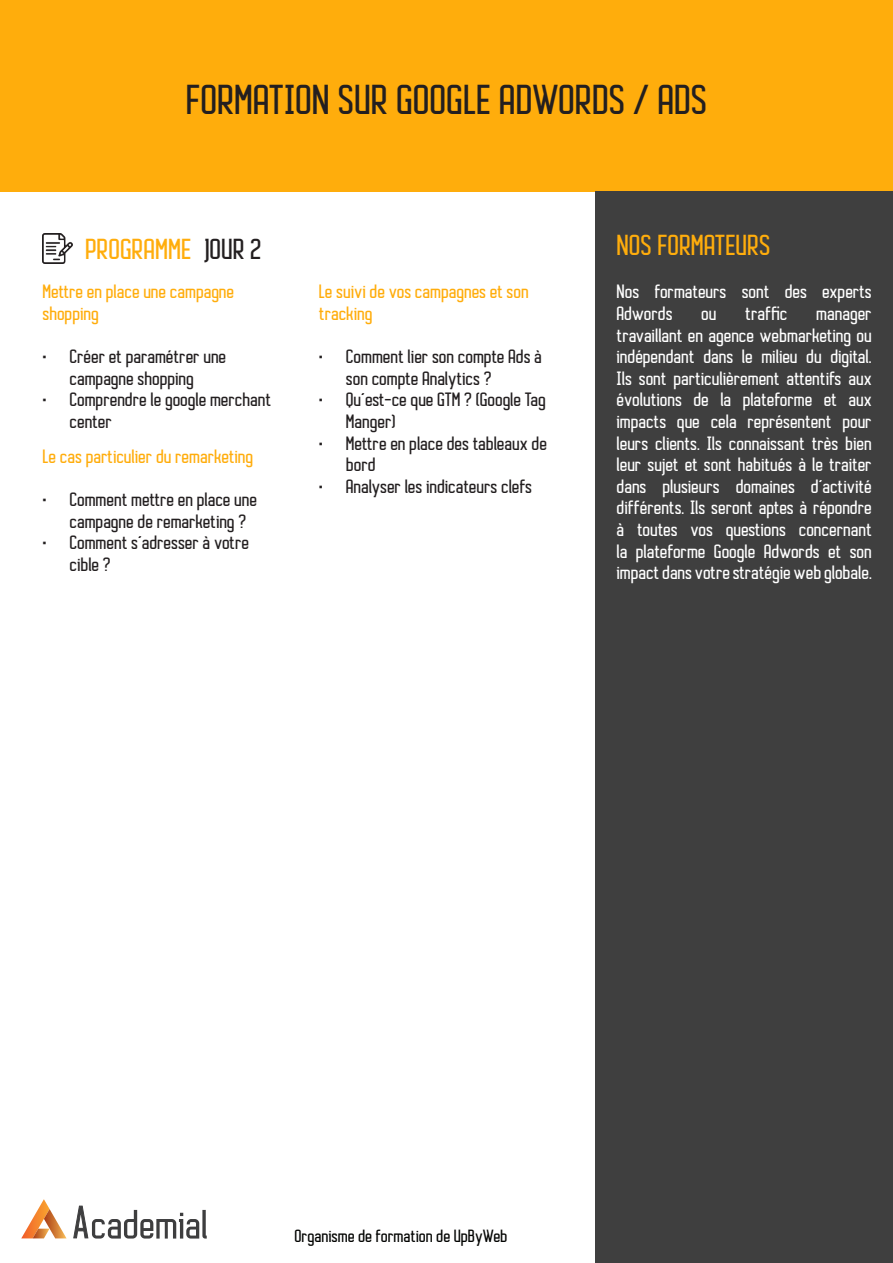
<style>
.page{position:relative;width:893px;height:1263px;background:#fff}
.page>*{position:absolute;margin:0;border:0;box-sizing:border-box;transform-origin:0 0}
.t1{font:700 39px "Autobus";color:#231f20}
.t2{font:700 27px "Autobus";color:#ffad0c}
.t3{font:700 27px "Autobus";color:#231f20}
.t4{font:700 18px/21.6px "Autobus";color:#fff}
.t5{font:700 18px/21.6px "Autobus";color:#231f20}
.t6{font:700 18px/21.6px "Autobus";color:#ffad0c}
.t7{font:700 16.5px "Autobus";color:#040503}
</style>
<div class="page">
<div style="left:0;top:0;width:893px;height:191px;background:#ffad0c"></div>
<div style="left:595px;top:191px;width:298px;height:1072px;background:#3f3f3f"></div>
<svg style="left:21px;top:1199px;width:46px;height:39px"></svg>
<svg style="left:73px;top:1205px;width:134px;height:33px"></svg>
<img style="left:43px;top:234px;width:29px;height:30px">
<p class="t1" style="left:186px;top:77px;width:523px">FORMATION SUR GOOGLE ADWORDS / ADS</p>
<p class="t2" style="left:85px;top:232px;width:108px">PROGRAMME</p>
<p class="t3" style="left:204px;top:233px;width:59px">JOUR 2</p>
<p class="t6" style="left:43px;top:281px;width:193px">Mettre en place une campagne shopping</p>
<p class="t5" style="left:43px;top:346px;width:185px;text-align:center">• Créer et paramétrer une campagne shopping</p>
<p class="t5" style="left:70px;top:389px;width:203px;text-indent:-27px">• Comprendre le google merchant center</p>
<p class="t6" style="left:43px;top:445px;width:212px">Le cas particulier du remarketing</p>
<p class="t5" style="left:70px;top:489px;width:189px;text-indent:-27px">• Comment mettre en place une campagne de remarketing ?</p>
<p class="t5" style="left:70px;top:532px;width:181px;text-indent:-27px">• Comment s’adresser à votre cible ?</p>
<p class="t6" style="left:319px;top:281px;width:211px">Le suivi de vos campagnes et son tracking</p>
<p class="t5" style="left:346px;top:346px;width:197px;text-indent:-27px">• Comment lier son compte Ads à son compte Analytics ?</p>
<p class="t5" style="left:346px;top:389px;width:201px;text-indent:-27px">• Qu’est-ce que GTM ? (Google Tag<br>Manger)</p>
<p class="t5" style="left:346px;top:432px;width:202px;text-indent:-27px">• Mettre en place des tableaux de bord</p>
<p class="t5" style="left:319px;top:475px;width:214px">• Analyser les indicateurs clefs</p>
<p class="t2" style="left:617px;top:229px;width:155px">NOS FORMATEURS</p>
<p class="t4" style="left:617px;top:281px;width:257px">Nos formateurs sont des experts<br>Adwords</p>
<p class="t4" style="left:701px;top:303px;width:17px">ou</p>
<p class="t4" style="left:745px;top:303px;width:44px">traffic</p>
<p class="t4" style="left:617px;top:303px;width:257px;text-align:justify;text-indent:200px">manager travaillant en agence webmarketing ou indépendant dans le milieu du digital.<br>Ils sont particulièrement attentifs aux évolutions de la plateforme et aux impacts que cela représentent pour leurs clients. Ils connaissant très bien leur sujet et sont habitués à le traiter dans plusieurs domaines d’activité différents. Ils seront aptes à répondre à toutes vos questions concernant la plateforme Google Adwords et son impact dans votre stratégie web globale.</p>
<p class="t7" style="left:294px;top:1226px;width:215px">Organisme de formation de UpByWeb</p>
</div>
